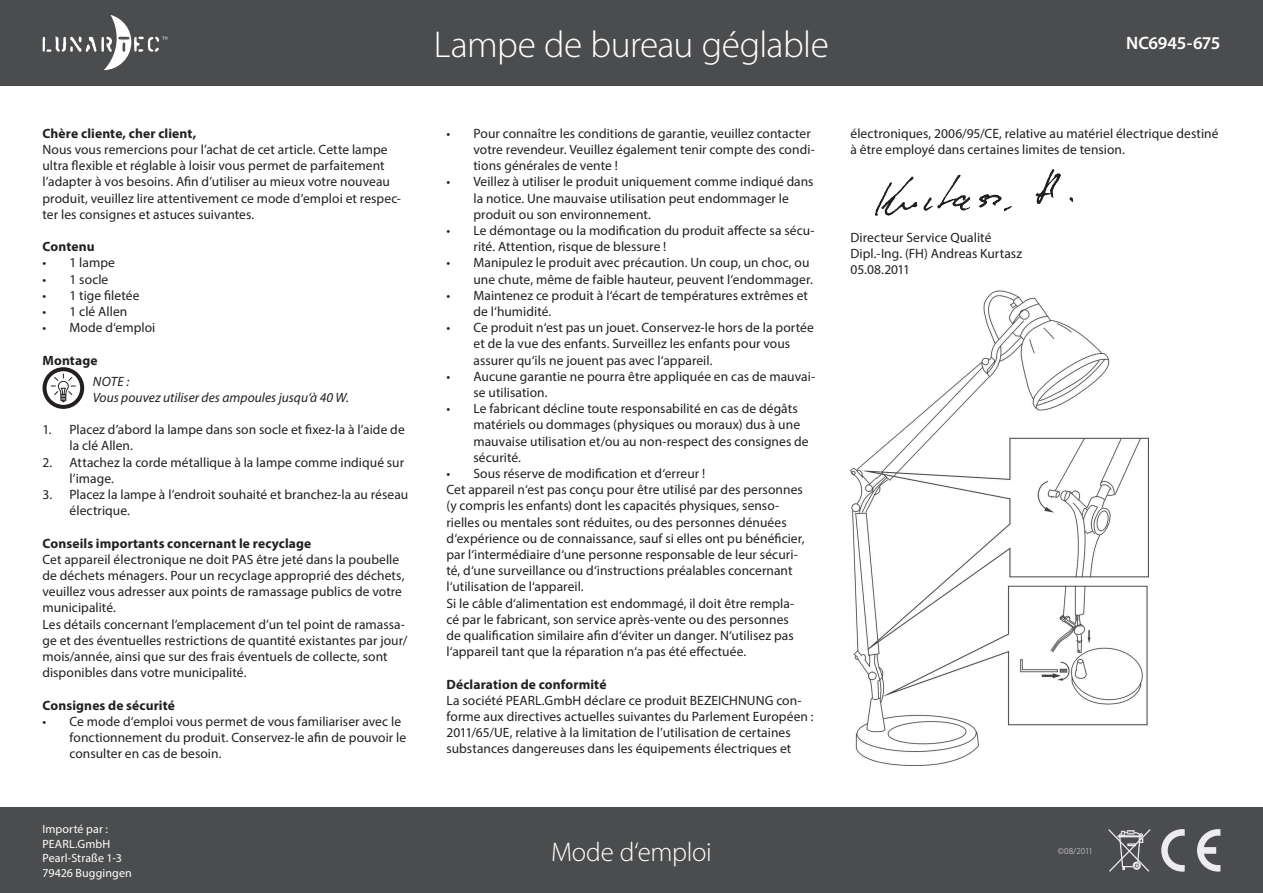
<style>
.page{position:relative;width:1263px;height:893px;background:#fff}
.page>*{position:absolute;margin:0;border:0;box-sizing:border-box;transform-origin:0 0}
.t1{font:300 37.5px "Myriad Pro";letter-spacing:-.015em;color:#fff}
.t2{font:300 27px "Myriad Pro";letter-spacing:-.01em;color:#fff}
.t3{font:600 18px "Myriad Pro";letter-spacing:-.02em;color:#fff}
.t4{font:13.5px/16.2px "Myriad Pro";letter-spacing:.005em;color:#231f20}
.t5{font:700 13.5px "Myriad Pro";letter-spacing:.01em;color:#231f20}
.t6{font:italic 13.5px/16.2px "Myriad Pro";letter-spacing:.005em;color:#231f20}
.t7{font:12px/14.4px "Myriad Pro";letter-spacing:.01em;color:#fff}
.t8{font:300 9px "Myriad Pro";letter-spacing:-.015em;color:#ececee}
</style>
<div class="page">
<div style="left:0;top:0;width:1263px;height:85px;background:#4b4c4d"></div>
<div style="left:0;top:808px;width:1263px;height:85px;background:#4b4c4d"></div>
<svg style="left:43px;top:367px;width:41px;height:42px"></svg>
<img style="left:850px;top:290px;width:299px;height:475px">
<svg style="left:1108px;top:829px;width:42px;height:43px"></svg>
<svg style="left:43px;top:15px;width:124px;height:55px"></svg>
<svg style="left:1161px;top:829px;width:24px;height:43px"></svg>
<svg style="left:1197px;top:829px;width:23px;height:43px"></svg>
<img style="left:875px;top:169px;width:199px;height:47px">
<p class="t5" style="left:43px;top:124px;width:155px">Chère cliente, cher client,</p>
<p class="t4" style="left:43px;top:141px;width:360px">Nous vous remercions pour l’achat de cet article. Cette lampe ultra flexible et réglable à loisir vous permet de parfaitement l’adapter à vos besoins. Afin d’utiliser au mieux votre nouveau produit, veuillez lire attentivement ce mode d’emploi et respec&shy;ter les consignes et astuces suivantes.</p>
<p class="t5" style="left:43px;top:238px;width:54px">Contenu</p>
<p class="t4" style="left:43px;top:254px;width:74px">• 1 lampe</p>
<p class="t4" style="left:43px;top:271px;width:67px">• 1 socle</p>
<p class="t4" style="left:43px;top:287px;width:99px">• 1 tige filetée</p>
<p class="t4" style="left:43px;top:303px;width:86px">• 1 clé Allen</p>
<p class="t4" style="left:43px;top:319px;width:114px">• Mode d‘emploi</p>
<p class="t5" style="left:43px;top:351px;width:57px">Montage</p>
<p class="t6" style="left:93px;top:373px;width:258px">NOTE :<br>Vous pouvez utiliser des ampoules jusqu‘à 40 W.</p>
<p class="t4" style="left:70px;top:421px;width:337px;text-indent:-27px">1. Placez d’abord la lampe dans son socle et fixez-la à l’aide de la clé Allen.</p>
<p class="t4" style="left:70px;top:454px;width:336px;text-indent:-27px">2. Attachez la corde métallique à la lampe comme indiqué sur l’image.</p>
<p class="t4" style="left:70px;top:486px;width:340px;text-indent:-27px">3. Placez la lampe à l’endroit souhaité et branchez-la au réseau électrique.</p>
<p class="t5" style="left:43px;top:534px;width:270px">Conseils importants concernant le recyclage</p>
<p class="t4" style="left:43px;top:551px;width:366px">Cet appareil électronique ne doit PAS être jeté dans la poubelle de déchets ménagers. Pour un recyclage approprié des déchets, veuillez vous adresser aux points de ramassage publics de votre municipalité.<br>Les détails concernant l’emplacement d’un tel point de ramassa&shy;ge et des éventuelles restrictions de quantité existantes par jour/ mois/année, ainsi que sur des frais éventuels de collecte, sont disponibles dans votre municipalité.</p>
<p class="t5" style="left:43px;top:696px;width:134px">Consignes de sécurité</p>
<p class="t4" style="left:70px;top:713px;width:338px;text-indent:-27px">• Ce mode d‘emploi vous permet de vous familiariser avec le fonctionnement du produit. Conservez-le afin de pouvoir le consulter en cas de besoin.</p>
<p class="t7" style="left:43px;top:822px;width:91px">Importé par :<br>PEARL.GmbH<br>Pearl-Straße 1-3<br>79426 Buggingen</p>
<h1 class="t1" style="left:434px;top:23px;width:396px">Lampe de bureau géglable</h1>
<h3 class="t3" style="left:1126px;top:32px;width:96px">NC6945-675</h3>
<p class="t4" style="left:473px;top:125px;width:343px;text-indent:-27px">• Pour connaître les conditions de garantie, veuillez contacter votre revendeur. Veuillez également tenir compte des condi&shy;tions générales de vente !</p>
<p class="t4" style="left:473px;top:173px;width:342px;text-indent:-27px">• Veillez à utiliser le produit uniquement comme indiqué dans la notice. Une mauvaise utilisation peut endommager le produit ou son environnement.</p>
<p class="t4" style="left:473px;top:222px;width:343px;text-indent:-27px">• Le démontage ou la modification du produit affecte sa sécu&shy;rité. Attention, risque de blessure !</p>
<p class="t4" style="left:446px;top:254px;width:368px;text-align:right">• Manipulez le produit avec précaution. Un coup, un choc, ou une chute, même de faible hauteur, peuvent l‘endommager.</p>
<p class="t4" style="left:473px;top:287px;width:336px;text-indent:-27px">• Maintenez ce produit à l‘écart de températures extrêmes et de l‘humidité.</p>
<p class="t4" style="left:473px;top:319px;width:342px;text-indent:-27px">• Ce produit n‘est pas un jouet. Conservez-le hors de la portée et de la vue des enfants. Surveillez les enfants pour vous assurer qu‘ils ne jouent pas avec l‘appareil.</p>
<p class="t4" style="left:473px;top:368px;width:343px;text-indent:-27px">• Aucune garantie ne pourra être appliquée en cas de mauvai&shy;se utilisation.</p>
<p class="t4" style="left:473px;top:400px;width:337px;text-indent:-27px">• Le fabricant décline toute responsabilité en cas de dégâts matériels ou dommages (physiques ou moraux) dus à une mauvaise utilisation et/ou au non-respect des consignes de sécurité.</p>
<p class="t4" style="left:446px;top:465px;width:359px">• Sous réserve de modification et d‘erreur !<br>Cet appareil n‘est pas conçu pour être utilisé par des personnes (y compris les enfants) dont les capacités physiques, senso&shy;rielles ou mentales sont réduites, ou des personnes dénuées d‘expérience ou de connaissance, sauf si elles ont pu bénéficier, par l‘intermédiaire d‘une personne responsable de leur sécuri&shy;té, d‘une surveillance ou d‘instructions préalables concernant l‘utilisation de l‘appareil.<br>Si le câble d‘alimentation est endommagé, il doit être rempla&shy;cé par le fabricant, son service après-vente ou des personnes de qualification similaire afin d‘éviter un danger. N‘utilisez pas l‘appareil tant que la réparation n‘a pas été effectuée.</p>
<p class="t5" style="left:446px;top:675px;width:161px">Déclaration de conformité</p>
<p class="t4" style="left:446px;top:692px;width:369px">La société PEARL.GmbH déclare ce produit BEZEICHNUNG con&shy;forme aux directives actuelles suivantes du Parlement Européen :<br>2011/65/UE, relative à la limitation de l’utilisation de certaines substances dangereuses dans les équipements électriques et</p>
<p class="t4" style="left:850px;top:125px;width:370px">électroniques, 2006/95/CE, relative au matériel électrique destiné à être employé dans certaines limites de tension.</p>
<p class="t4" style="left:850px;top:229px;width:173px">Directeur Service Qualité<br>Dipl.-Ing. (FH) Andreas Kurtasz<br>05.08.2011</p>
<h2 class="t2" style="left:551px;top:837px;width:162px">Mode d‘emploi</h2>
<p class="t8" style="left:1058px;top:846px;width:37px">©08/2011</p>
</div>
